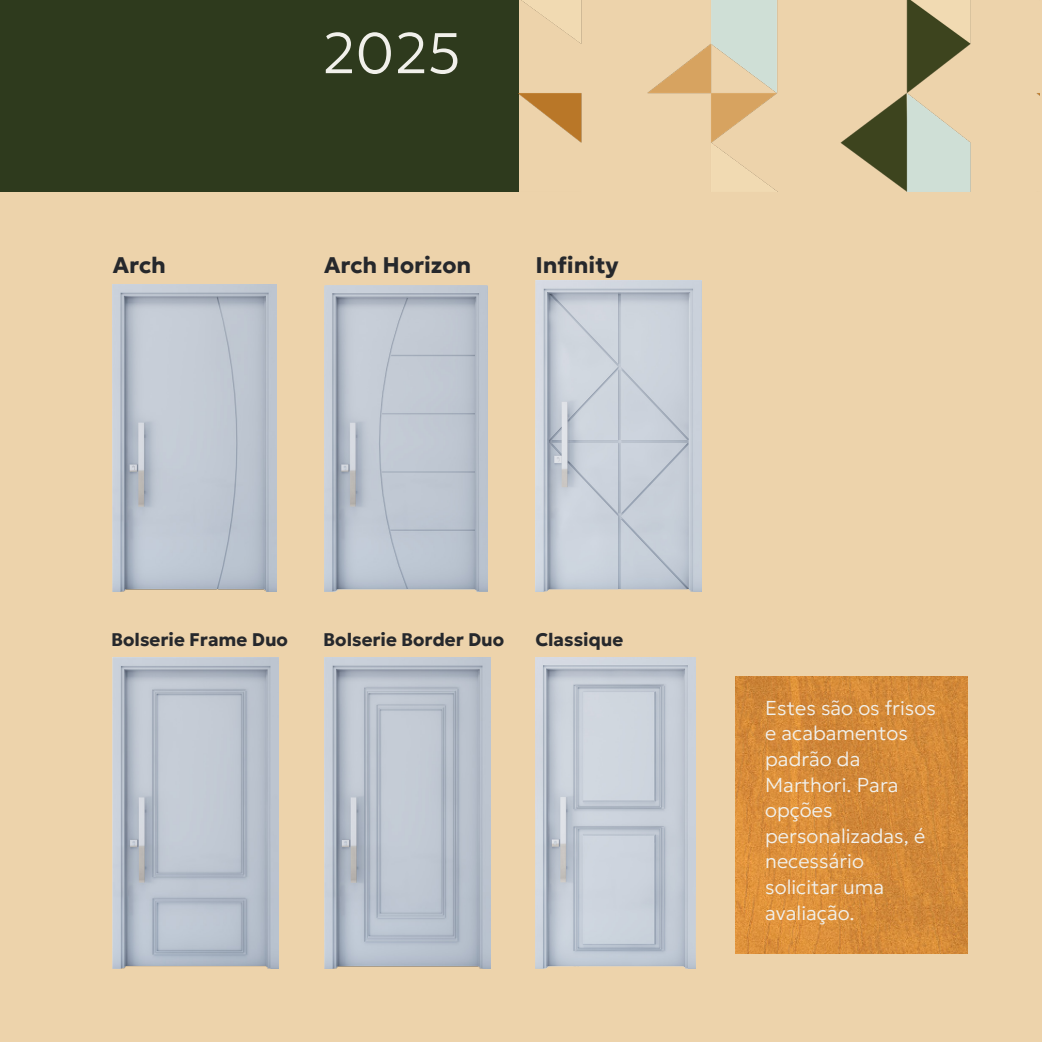
<style>
.page{position:relative;width:1042px;height:1042px;background:#edd3ab}
.page>*{position:absolute;margin:0;border:0;box-sizing:border-box;transform-origin:0 0}
.t1{font:100 57.23px "Geologica";color:#f1f0eb}
.t2{font:100 22.57px "Geologica";color:#26282c}
.t3{font:100 20.12px/25.6px "Geologica";color:#f1f0eb}
.t4{font:100 18.2px "Geologica";color:#26282c}
</style>
<div class="page">
<div style="left:0;top:0;width:518px;height:191px;background:#2e3a1d"></div>
<img style="left:735px;top:677px;width:232px;height:277px">
<img style="left:518px;top:0;width:521px;height:191px">
<img style="left:324px;top:285px;width:164px;height:307px">
<img style="left:113px;top:284px;width:163px;height:308px">
<img style="left:535px;top:281px;width:166px;height:311px">
<img style="left:113px;top:657px;width:166px;height:311px">
<img style="left:324px;top:657px;width:166px;height:312px">
<img style="left:535px;top:657px;width:160px;height:311px">
<p class="t1" style="left:322px;top:3px;width:140px">2025</p>
<p class="t2" style="left:113px;top:245px;width:55px">Arch</p>
<p class="t2" style="left:324px;top:246px;width:149px">Arch Horizon</p>
<p class="t2" style="left:535px;top:245px;width:85px">Infinity</p>
<p class="t4" style="left:111px;top:623px;width:178px">Bolserie Frame Duo</p>
<p class="t4" style="left:323px;top:623px;width:183px">Bolserie Border Duo</p>
<p class="t4" style="left:535px;top:623px;width:90px">Classique</p>
<p class="t3" style="left:765px;top:693px;width:172px">Estes são os frisos e acabamentos padrão da</p>
<p class="t3" style="left:765px;top:770px;width:135px">Marthori. Para opções</p>
<p class="t3" style="left:765px;top:821px;width:161px">personalizadas, é necessário</p>
<p class="t3" style="left:765px;top:872px;width:120px">solicitar uma</p>
<p class="t3" style="left:765px;top:898px;width:91px">avaliação.</p>
</div>
